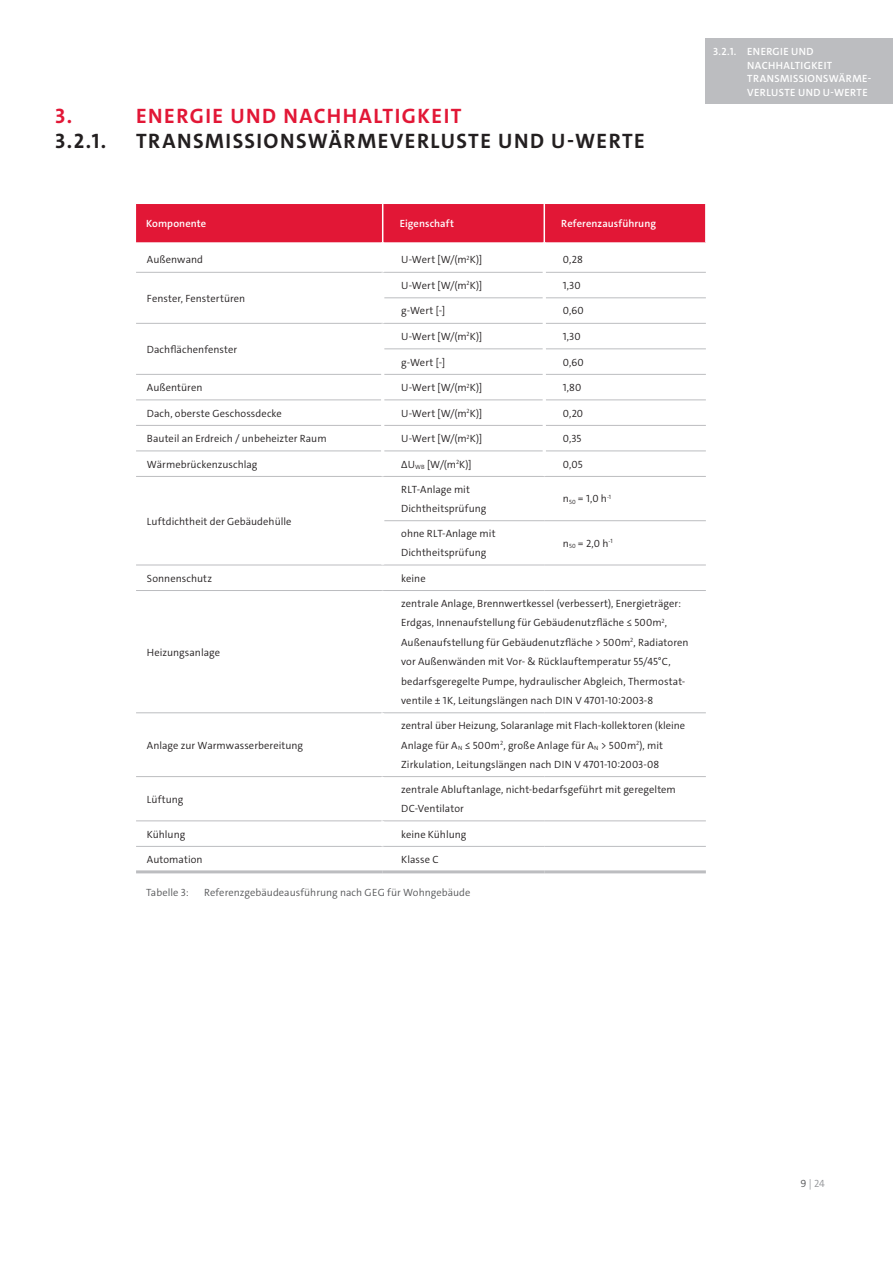
<style>
.page{position:relative;width:893px;height:1263px;background:#fff}
.page>*{position:absolute;margin:0;border:0;box-sizing:border-box;transform-origin:0 0}
.t1{font:700 21px "The Sans";letter-spacing:.07em;color:#231f20}
.t2{font:700 21px "The Sans";letter-spacing:.07em;color:#e21736}
.t3{font:300 10.5px/19.5px "The Sans";letter-spacing:.005em;color:#231f20}
.t4{font:600 10.5px/13.5px "The Sans";letter-spacing:.03em;color:#fff}
.t5{font:300 10.5px "The Sans";letter-spacing:.005em;color:#57585a}
.t6{font:600 10.5px "The Sans";letter-spacing:.01em;color:#fff}
.t7{font:600 10.5px "The Sans";letter-spacing:.005em;color:#fff}
.t8{font:300 10.5px "The Sans";color:#939598}
.s1{color:#57585a}
</style>
<div class="page">
<svg style="left:136px;top:271px;width:570px;height:603px"></svg>
<div style="left:136px;top:204px;width:570px;height:39px;background:#e21736"></div>
<hr style="left:383px;top:272px;width:160px;height:1px;background:#bcbdc0">
<hr style="left:546px;top:272px;width:160px;height:1px;background:#bcbdc0">
<hr style="left:384px;top:297px;width:159px;height:1px;background:#bcbdc0">
<hr style="left:546px;top:297px;width:160px;height:1px;background:#bcbdc0">
<hr style="left:383px;top:323px;width:160px;height:1px;background:#bcbdc0">
<hr style="left:546px;top:323px;width:160px;height:1px;background:#bcbdc0">
<hr style="left:384px;top:348px;width:159px;height:1px;background:#bcbdc0">
<hr style="left:546px;top:348px;width:160px;height:1px;background:#bcbdc0">
<hr style="left:546px;top:374px;width:160px;height:1px;background:#bcbdc0">
<hr style="left:136px;top:399px;width:245px;height:1px;background:#bcbdc0">
<hr style="left:384px;top:399px;width:159px;height:1px;background:#bcbdc0">
<hr style="left:546px;top:399px;width:160px;height:1px;background:#bcbdc0">
<hr style="left:136px;top:425px;width:245px;height:1px;background:#bcbdc0">
<hr style="left:384px;top:425px;width:159px;height:1px;background:#bcbdc0">
<hr style="left:546px;top:425px;width:160px;height:1px;background:#bcbdc0">
<hr style="left:136px;top:450px;width:245px;height:1px;background:#bcbdc0">
<hr style="left:384px;top:450px;width:159px;height:1px;background:#bcbdc0">
<hr style="left:546px;top:450px;width:160px;height:1px;background:#bcbdc0">
<hr style="left:384px;top:374px;width:159px;height:1px;background:#bcbdc0">
<hr style="left:381px;top:247px;width:3px;height:25px;background:#fff">
<hr style="left:381px;top:374px;width:3px;height:26px;background:#fff">
<hr style="left:381px;top:400px;width:3px;height:25px;background:#fff">
<hr style="left:381px;top:425px;width:3px;height:26px;background:#fff">
<hr style="left:381px;top:565px;width:3px;height:25px;background:#fff">
<hr style="left:543px;top:247px;width:3px;height:25px;background:#fff">
<hr style="left:543px;top:272px;width:3px;height:26px;background:#fff">
<hr style="left:543px;top:298px;width:3px;height:25px;background:#fff">
<hr style="left:543px;top:323px;width:3px;height:26px;background:#fff">
<hr style="left:543px;top:349px;width:3px;height:25px;background:#fff">
<hr style="left:543px;top:374px;width:3px;height:26px;background:#fff">
<hr style="left:543px;top:400px;width:3px;height:25px;background:#fff">
<hr style="left:543px;top:425px;width:3px;height:26px;background:#fff">
<hr style="left:543px;top:477px;width:3px;height:43px;background:#fff">
<hr style="left:543px;top:521px;width:3px;height:44px;background:#fff">
<hr style="left:543px;top:565px;width:3px;height:25px;background:#fff">
<hr style="left:384px;top:520px;width:160px;height:1px;background:#bcbdc0">
<hr style="left:544px;top:520px;width:162px;height:1px;background:#bcbdc0">
<hr style="left:136px;top:590px;width:247px;height:1px;background:#bcbdc0">
<hr style="left:136px;top:776px;width:247px;height:1px;background:#bcbdc0">
<hr style="left:383px;top:565px;width:161px;height:1px;background:#bcbdc0">
<hr style="left:544px;top:565px;width:162px;height:1px;background:#bcbdc0">
<hr style="left:383px;top:476px;width:161px;height:1px;background:#bcbdc0">
<hr style="left:544px;top:476px;width:162px;height:1px;background:#bcbdc0">
<hr style="left:136px;top:712px;width:247px;height:1px;background:#bcbdc0">
<hr style="left:136px;top:272px;width:247px;height:1px;background:#bcbdc0">
<hr style="left:381px;top:273px;width:3px;height:25px;background:#fff">
<hr style="left:381px;top:298px;width:3px;height:25px;background:#fff">
<hr style="left:136px;top:323px;width:247px;height:1px;background:#bcbdc0">
<hr style="left:136px;top:374px;width:245px;height:1px;background:#bcbdc0">
<hr style="left:381px;top:324px;width:3px;height:25px;background:#fff">
<hr style="left:381px;top:349px;width:3px;height:25px;background:#fff">
<hr style="left:136px;top:820px;width:247px;height:1px;background:#bcbdc0">
<hr style="left:136px;top:476px;width:247px;height:1px;background:#bcbdc0">
<hr style="left:136px;top:565px;width:247px;height:1px;background:#bcbdc0">
<hr style="left:381px;top:477px;width:3px;height:44px;background:#fff">
<hr style="left:381px;top:521px;width:3px;height:44px;background:#fff">
<hr style="left:383px;top:590px;width:161px;height:1px;background:#bcbdc0">
<hr style="left:544px;top:590px;width:162px;height:1px;background:#bcbdc0">
<hr style="left:381px;top:591px;width:3px;height:121px;background:#fff">
<hr style="left:383px;top:712px;width:161px;height:1px;background:#bcbdc0">
<hr style="left:544px;top:712px;width:162px;height:1px;background:#bcbdc0">
<hr style="left:381px;top:713px;width:3px;height:63px;background:#fff">
<hr style="left:136px;top:846px;width:247px;height:1px;background:#bcbdc0">
<hr style="left:383px;top:776px;width:161px;height:1px;background:#bcbdc0">
<hr style="left:544px;top:776px;width:162px;height:1px;background:#bcbdc0">
<hr style="left:381px;top:777px;width:3px;height:43px;background:#fff">
<hr style="left:383px;top:820px;width:161px;height:1px;background:#bcbdc0">
<hr style="left:544px;top:820px;width:162px;height:1px;background:#bcbdc0">
<hr style="left:381px;top:821px;width:3px;height:25px;background:#fff">
<hr style="left:383px;top:846px;width:161px;height:1px;background:#bcbdc0">
<hr style="left:544px;top:846px;width:162px;height:1px;background:#bcbdc0">
<hr style="left:381px;top:847px;width:3px;height:23px;background:#fff">
<hr style="left:381px;top:451px;width:3px;height:25px;background:#fff">
<hr style="left:543px;top:451px;width:3px;height:25px;background:#fff">
<hr style="left:136px;top:870px;width:247px;height:3px;background:#bcbdc0">
<hr style="left:383px;top:870px;width:161px;height:3px;background:#bcbdc0">
<hr style="left:544px;top:870px;width:162px;height:3px;background:#bcbdc0">
<div style="left:705px;top:38px;width:188px;height:66px;background:#bcbdc0"></div>
<h1 class="t2" style="left:55px;top:102px;width:18px">3.</h1>
<h1 class="t2" style="left:136px;top:102px;width:327px">ENERGIE UND NACHHALTIGKEIT</h1>
<h1 class="t1" style="left:55px;top:127px;width:52px">3.2.1.</h1>
<h1 class="t1" style="left:136px;top:127px;width:510px">TRANSMISSIONSWÄRMEVERLUSTE UND U-WERTE</h1>
<p class="t4" style="left:747px;top:45px;width:126px;text-indent:-34px">3.2.1. ENERGIE UND<br>NACHHALTIGKEIT<br>TRANSMISSIONSWÄRME-<br>VERLUSTE UND U-WERTE</p>
<p class="t6" style="left:146px;top:217px;width:62px">Komponente</p>
<p class="t7" style="left:400px;top:217px;width:56px">Eigenschaft</p>
<p class="t6" style="left:561px;top:217px;width:96px">Referenzausführung</p>
<p class="t3" style="left:147px;top:250px;width:58px">Außenwand</p>
<p class="t3" style="left:401px;top:250px;width:82px">U-Wert [W/(m<sup>2</sup>K)]</p>
<p class="t3" style="left:563px;top:250px;width:22px">0,28</p>
<p class="t3" style="left:147px;top:288px;width:100px">Fenster, Fenstertüren</p>
<p class="t3" style="left:401px;top:276px;width:82px">U-Wert [W/(m<sup>2</sup>K)]</p>
<p class="t3" style="left:563px;top:276px;width:19px">1,30</p>
<p class="t3" style="left:401px;top:301px;width:45px">g-Wert [-]</p>
<p class="t3" style="left:563px;top:301px;width:22px">0,60</p>
<p class="t3" style="left:147px;top:339px;width:92px">Dachflächenfenster</p>
<p class="t3" style="left:401px;top:327px;width:82px">U-Wert [W/(m<sup>2</sup>K)]</p>
<p class="t3" style="left:563px;top:327px;width:19px">1,30</p>
<p class="t3" style="left:401px;top:352px;width:45px">g-Wert [-]</p>
<p class="t3" style="left:563px;top:352px;width:22px">0,60</p>
<p class="t3" style="left:147px;top:378px;width:57px">Außentüren</p>
<p class="t3" style="left:401px;top:378px;width:82px">U-Wert [W/(m<sup>2</sup>K)]</p>
<p class="t3" style="left:563px;top:378px;width:20px">1,80</p>
<p class="t3" style="left:147px;top:403px;width:136px">Dach, oberste Geschossdecke</p>
<p class="t3" style="left:401px;top:403px;width:82px">U-Wert [W/(m<sup>2</sup>K)]</p>
<p class="t3" style="left:563px;top:403px;width:22px">0,20</p>
<p class="t3" style="left:147px;top:429px;width:181px">Bauteil an Erdreich / unbeheizter Raum</p>
<p class="t3" style="left:401px;top:429px;width:82px">U-Wert [W/(m<sup>2</sup>K)]</p>
<p class="t3" style="left:563px;top:429px;width:20px">0,35</p>
<p class="t3" style="left:147px;top:454px;width:112px">Wärmebrückenzuschlag</p>
<p class="t3" style="left:401px;top:454px;width:72px">∆U<sub>WB</sub> [W/(m<sup>2</sup>K)]</p>
<p class="t3" style="left:563px;top:454px;width:21px">0,05</p>
<p class="t3" style="left:147px;top:511px;width:146px">Luftdichtheit der Gebäudehülle</p>
<p class="t3" style="left:401px;top:479px;width:87px">RLT-Anlage mit<br>Dichtheitsprüfung</p>
<p class="t3" style="left:563px;top:489px;width:50px">n<sub>50</sub> = 1,0 h<sup>-1</sup></p>
<p class="t3" style="left:401px;top:524px;width:96px">ohne RLT-Anlage mit<br>Dichtheitsprüfung</p>
<p class="t3" style="left:563px;top:533px;width:51px">n<sub>50</sub> = 2,0 h<sup>-1</sup></p>
<p class="t3" style="left:147px;top:568px;width:67px">Sonnenschutz</p>
<p class="t3" style="left:401px;top:568px;width:26px">keine</p>
<p class="t3" style="left:147px;top:642px;width:75px">Heizungsanlage</p>
<p class="t3" style="left:147px;top:735px;width:158px">Anlage zur Warmwasserbereitung</p>
<p class="t3" style="left:401px;top:594px;width:289px">zentrale Anlage, Brennwertkessel (verbessert), Energieträger:<br>Erdgas, Innenaufstellung für Gebäudenutzfläche ≤ 500m<sup>2</sup>, Außenaufstellung für Gebäudenutzfläche &gt; 500m<sup>2</sup>, Radiatoren vor Außenwänden mit Vor- &amp; Rücklauftemperatur 55/45°C, bedarfsgeregelte Pumpe, hydraulischer Abgleich, Thermostat&shy;ventile ± 1K, Leitungslängen nach DIN V 4701-10:2003-8</p>
<p class="t3" style="left:401px;top:716px;width:286px">zentral über Heizung, Solaranlage mit Flach-kollektoren (kleine<br>Anlage für A<sub>N</sub> ≤ 500m<sup>2</sup>, große Anlage für A<sub>N</sub> &gt; 500m<sup>2</sup>), mit<br>Zirkulation, Leitungslängen nach DIN V 4701-10:2003-08</p>
<p class="t3" style="left:147px;top:789px;width:38px">Lüftung</p>
<p class="t3" style="left:401px;top:780px;width:276px">zentrale Abluftanlage, nicht-bedarfsgeführt mit geregeltem<br>DC-Ventilator</p>
<p class="t3" style="left:147px;top:824px;width:40px">Kühlung</p>
<p class="t3" style="left:401px;top:824px;width:67px">keine Kühlung</p>
<p class="t3" style="left:147px;top:850px;width:57px">Automation</p>
<p class="t3" style="left:401px;top:850px;width:39px">Klasse C</p>
<p class="t5" style="left:146px;top:886px;width:44px">Tabelle 3:</p>
<p class="t5" style="left:204px;top:886px;width:268px">Referenzgebäudeausführung nach GEG für Wohngebäude</p>
<p class="t8" style="left:800px;top:1176px;width:26px"><span class="s1">9</span> | 24</p>
</div>
